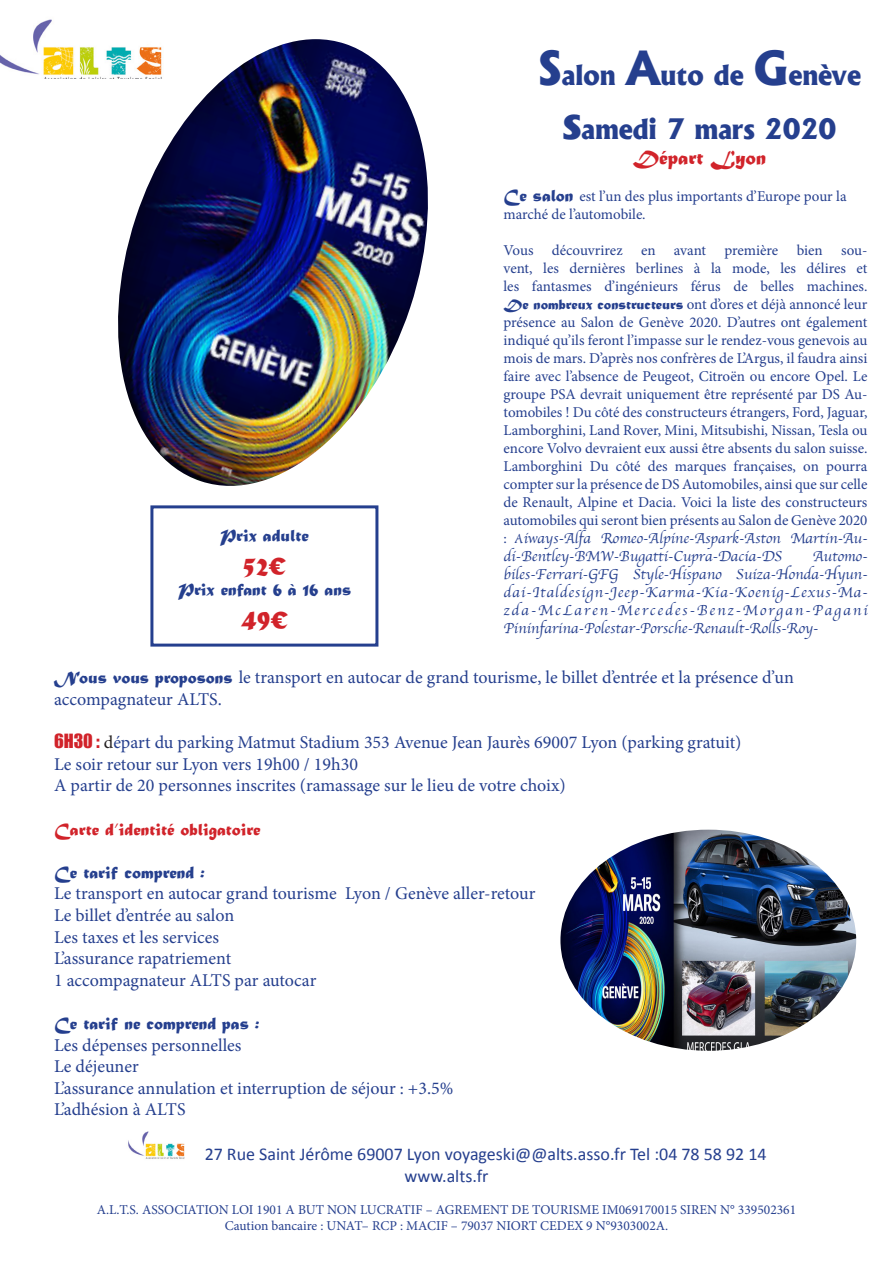
<style>
.page{position:relative;width:893px;height:1263px;background:#fff}
.page>*{position:absolute;margin:0;border:0;box-sizing:border-box;transform-origin:0 0}
.t1{font:800 27px "Albertus";color:#253f8e}
.t2{font:27px "Matura MT Script Capitals";color:#d1232a}
.t3{font:21px "Matura MT Script Capitals";color:#d1232a}
.t4{font:18px/21.6px "Minion Pro";color:#253f8e}
.t5{font:18px "Calibri";color:#253f8e}
.t6{font:18px "Matura MT Script Capitals";color:#253f8e}
.t7{font:18px "Matura MT Script Capitals";color:#d1232a}
.t8{font:15px/18px "Minion Pro";color:#253f8e;text-align:justify}
.t9{font:15px/18px "Apple Chancery";letter-spacing:.06em;color:#253f8e;text-align:justify}
.t10{font:15px "Apple Chancery";color:#253f8e}
.t11{font:13.5px "Minion Pro";color:#253f8e}
.s1{font-size:45px}
.s2{font-family:"Matura MT Script Capitals";font-size:18px}
.s3{font-family:"Matura MT Script Capitals"}
.s4{font-family:"Oxford"}
.s5{font-family:"Apple Chancery"}
.s6{font-family:"Impact";color:#d1232a}
.s7{color:#231f20}
</style>
<div class="page">
<img style="left:0;top:19px;width:96px;height:59px">
<img style="left:128px;top:1131px;width:57px;height:28px">
<img style="left:96px;top:39px;width:332px;height:467px">
<div style="left:150px;top:505px;width:228px;height:142px;border:3px solid #253f8e"></div>
<img style="left:560px;top:830px;width:296px;height:221px">
<p class="t1" style="left:538px;top:57px;width:325px"><span class="s1">S</span>alon <span class="s1">A</span>uto de <span class="s1">G</span>enève</p>
<p class="t1" style="left:562px;top:111px;width:276px"><span class="s1">s</span>amedi 7 mars 2020</p>
<p class="t3" style="left:633px;top:145px;width:135px">Départ Lyon</p>
<p class="t8" style="left:503px;top:187px;width:345px"><span class="s2">Ce salon</span> est l’un des plus importants d’Europe pour la marché de l’automobile.</p>
<p class="t8" style="left:503px;top:241px;width:365px">Vous découvrirez en avant première bien sou&shy;vent, les dernières berlines à la mode, les délires et les fantasmes d’ingénieurs férus de belles machines.</p>
<p class="t8" style="left:503px;top:295px;width:365px"><span class="s3">De nombreux constructeurs</span> ont d’ores et déjà annoncé leur présence au Salon de Genève 2020. D’autres ont également indiqué qu’ils feront l’impasse sur le rendez-vous genevois au mois de mars. D’après nos confrères de L’Argus, il faudra ainsi faire avec l’absence de Peugeot, Citroën ou encore Opel. Le groupe PSA devrait uniquement être représenté par DS Au&shy;tomobiles ! Du côté des constructeurs étrangers, Ford, Jaguar, Lamborghini, Land Rover, Mini, Mitsubishi, Nissan, Tesla ou encore Volvo devraient eux aussi être absents du salon suisse.<br>Lamborghini Du côté des marques françaises, on pourra compter sur la présence de DS Automobiles, ainsi que sur celle de Renault, Alpine et Dacia. Voici la liste des constructeurs automobiles qui seront bien présents au Salon de Genève 2020 : <span class="s4">A</span><span class="s5">iways-Alfa Romeo-Alpine-Aspark-Aston Martin-Au&shy;di-Bentley-BMW-Bugatti-Cupra-Dacia-DS</span></p>
<p class="t6" style="left:220px;top:525px;width:91px">Prix adulte</p>
<p class="t2" style="left:243px;top:549px;width:45px">52€</p>
<p class="t6" style="left:178px;top:579px;width:175px">Prix enfant 6 à 16 ans</p>
<p class="t2" style="left:241px;top:603px;width:49px">49€</p>
<p class="t9" style="left:503px;top:548px;width:366px;text-indent:309px">Automo&shy;biles-Ferrari-GFG Style-Hispano Suiza-Honda-Hyun&shy;dai-Italdesign-Jeep-Karma-Kia-Koenig-Lexus-Ma&shy;zda-McLaren-Mercedes-Benz-Morgan-Pagani</p>
<p class="t10" style="left:503px;top:619px;width:316px">Pininfarina-Polestar-Porsche-Renault-Rolls-Roy-</p>
<p class="t4" style="left:54px;top:667px;width:741px"><span class="s3">Nous vous proposons</span> le transport en autocar de grand tourisme, le billet d’entrée et la présence d’un accompagnateur ALTS.</p>
<p class="t4" style="left:54px;top:732px;width:689px"><span class="s6">6H30 :</span> <span class="s7">d</span>épart du parking Matmut Stadium 353 Avenue Jean Jaurès 69007 Lyon (parking gratuit)</p>
<p class="t4" style="left:54px;top:753px;width:305px">Le soir retour sur Lyon vers 19h00 / 19h30</p>
<p class="t4" style="left:54px;top:775px;width:513px">A partir de 20 personnes inscrites (ramassage sur le lieu de votre choix)</p>
<p class="t7" style="left:54px;top:818px;width:208px">Carte d’identité obligatoire</p>
<p class="t6" style="left:54px;top:861px;width:152px">Ce tarif comprend :</p>
<p class="t4" style="left:54px;top:883px;width:483px">Le transport en autocar grand tourisme Lyon / Genève aller-retour</p>
<p class="t4" style="left:54px;top:904px;width:182px">Le billet d’entrée au salon</p>
<p class="t4" style="left:54px;top:926px;width:167px">Les taxes et les services</p>
<p class="t4" style="left:54px;top:948px;width:179px">L’assurance rapatriement</p>
<p class="t4" style="left:54px;top:969px;width:264px">1 accompagnateur ALTS par autocar</p>
<p class="t6" style="left:54px;top:1012px;width:207px">Ce tarif ne comprend pas :</p>
<p class="t4" style="left:54px;top:1034px;width:189px">Les dépenses personnelles</p>
<p class="t4" style="left:54px;top:1056px;width:86px">Le déjeuner</p>
<p class="t4" style="left:54px;top:1077px;width:401px">L’assurance annulation et interruption de séjour : +3.5%</p>
<p class="t4" style="left:54px;top:1099px;width:133px">L’adhésion à ALTS</p>
<p class="t5" style="left:205px;top:1143px;width:564px">27 Rue Saint Jérôme 69007 Lyon voyageski@@alts.asso.fr Tel :04 78 58 92 14</p>
<p class="t5" style="left:404px;top:1164px;width:85px">www.alts.fr</p>
<p class="t11" style="left:97px;top:1201px;width:701px">A.L.T.S. ASSOCIATION LOI 1901 A BUT NON LUCRATIF – AGREMENT DE TOURISME IM069170015 SIREN N° 339502361</p>
<p class="t11" style="left:225px;top:1217px;width:445px">Caution bancaire : UNAT– RCP : MACIF – 79037 NIORT CEDEX 9 N°9303002A.</p>
</div>
